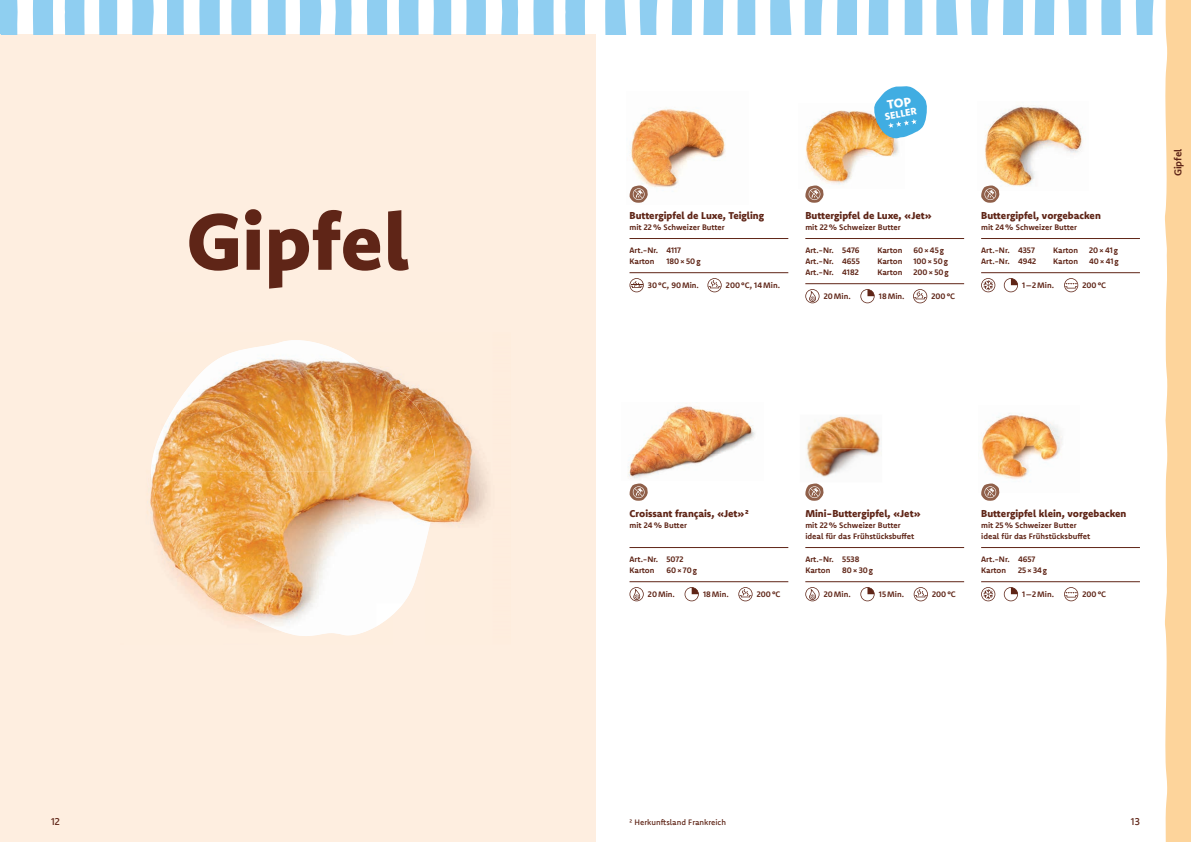
<style>
.page{position:relative;width:1191px;height:842px;background:#fff}
.page>*{position:absolute;margin:0;border:0;box-sizing:border-box;transform-origin:0 0}
.t1{font:800 80px "Komet";color:#5f2517}
.t2{font:800 10px "Komet";color:#5f2517}
.t3{font:700 10px "Komet";color:#5f2517}
.t4{font:500 10px "Komet";color:#5f2517}
.t5{font:800 9.8px "Komet";color:#fff}
.t6{font:700 8px/11px "Komet";color:#5f2517}
.t7{font:500 8px "Komet";color:#5f2517}
</style>
<div class="page">
<img style="left:806px;top:110px;width:93px;height:75px">
<img style="left:985px;top:105px;width:98px;height:81px">
<img style="left:630px;top:107px;width:96px;height:81px">
<img style="left:981px;top:413px;width:82px;height:80px">
<img style="left:806px;top:416px;width:76px;height:61px">
<img style="left:628px;top:403px;width:127px;height:76px">
<svg style="left:629px;top:185px;width:19px;height:18px"></svg>
<svg style="left:805px;top:185px;width:18px;height:18px"></svg>
<svg style="left:981px;top:185px;width:18px;height:18px"></svg>
<svg style="left:805px;top:483px;width:18px;height:18px"></svg>
<svg style="left:981px;top:483px;width:18px;height:18px"></svg>
<svg style="left:629px;top:483px;width:19px;height:18px"></svg>
<hr style="left:805px;top:238px;width:159px;height:1px;background:#5f2517">
<hr style="left:805px;top:283px;width:159px;height:1px;background:#5f2517">
<hr style="left:629px;top:238px;width:159px;height:1px;background:#5f2517">
<hr style="left:629px;top:272px;width:159px;height:1px;background:#5f2517">
<hr style="left:981px;top:547px;width:159px;height:1px;background:#5f2517">
<hr style="left:981px;top:581px;width:159px;height:1px;background:#5f2517">
<svg style="left:860px;top:289px;width:14px;height:14px"></svg>
<svg style="left:1003px;top:587px;width:15px;height:14px"></svg>
<svg style="left:913px;top:289px;width:14px;height:14px"></svg>
<svg style="left:1064px;top:587px;width:14px;height:14px"></svg>
<svg style="left:805px;top:289px;width:14px;height:14px"></svg>
<svg style="left:981px;top:587px;width:14px;height:14px"></svg>
<svg style="left:707px;top:278px;width:14px;height:14px"></svg>
<svg style="left:629px;top:278px;width:14px;height:14px"></svg>
<hr style="left:981px;top:238px;width:159px;height:1px;background:#5f2517">
<hr style="left:981px;top:272px;width:159px;height:1px;background:#5f2517">
<hr style="left:629px;top:547px;width:159px;height:1px;background:#5f2517">
<hr style="left:629px;top:581px;width:159px;height:1px;background:#5f2517">
<hr style="left:805px;top:547px;width:159px;height:1px;background:#5f2517">
<hr style="left:805px;top:581px;width:159px;height:1px;background:#5f2517">
<svg style="left:1003px;top:278px;width:15px;height:14px"></svg>
<svg style="left:1064px;top:278px;width:14px;height:14px"></svg>
<svg style="left:860px;top:587px;width:14px;height:14px"></svg>
<svg style="left:684px;top:587px;width:15px;height:14px"></svg>
<svg style="left:913px;top:587px;width:15px;height:14px"></svg>
<svg style="left:738px;top:587px;width:14px;height:14px"></svg>
<svg style="left:805px;top:587px;width:14px;height:14px"></svg>
<svg style="left:629px;top:587px;width:14px;height:14px"></svg>
<svg style="left:981px;top:278px;width:14px;height:14px"></svg>
<div style="left:0;top:34px;width:595px;height:808px;background:#feeee0"></div>
<svg style="left:190px;top:397px;width:153px;height:74px;background:#e9a855"></svg>
<img style="left:181px;top:397px;width:43px;height:4px">
<img style="left:376px;top:368px;width:14px;height:5px">
<img style="left:166px;top:401px;width:24px;height:182px">
<img style="left:441px;top:403px;width:27px;height:33px">
<img style="left:441px;top:436px;width:47px;height:88px">
<img style="left:198px;top:603px;width:23px;height:14px">
<img style="left:181px;top:340px;width:163px;height:57px">
<img style="left:343px;top:353px;width:33px;height:282px">
<img style="left:150px;top:398px;width:31px;height:163px">
<img style="left:376px;top:373px;width:65px;height:230px">
<img style="left:181px;top:471px;width:163px;height:132px">
<img style="left:221px;top:603px;width:123px;height:33px">
<img style="left:376px;top:603px;width:27px;height:24px">
<svg style="left:367px;top:0;width:21px;height:34px"></svg>
<svg style="left:335px;top:0;width:17px;height:34px"></svg>
<svg style="left:565px;top:0;width:20px;height:34px"></svg>
<svg style="left:501px;top:0;width:17px;height:34px"></svg>
<svg style="left:33px;top:0;width:21px;height:34px"></svg>
<svg style="left:466px;top:0;width:20px;height:34px"></svg>
<svg style="left:533px;top:0;width:21px;height:34px"></svg>
<svg style="left:433px;top:0;width:19px;height:34px"></svg>
<svg style="left:399px;top:0;width:20px;height:34px"></svg>
<svg style="left:132px;top:0;width:22px;height:34px"></svg>
<svg style="left:11px;top:0;width:7px;height:34px"></svg>
<svg style="left:65px;top:0;width:20px;height:34px"></svg>
<svg style="left:300px;top:0;width:22px;height:34px"></svg>
<svg style="left:99px;top:0;width:19px;height:34px"></svg>
<svg style="left:267px;top:0;width:19px;height:34px"></svg>
<svg style="left:231px;top:0;width:21px;height:34px"></svg>
<svg style="left:199px;top:0;width:21px;height:34px"></svg>
<svg style="left:167px;top:0;width:17px;height:34px"></svg>
<svg style="left:1003px;top:0;width:21px;height:34px"></svg>
<svg style="left:970px;top:0;width:19px;height:34px"></svg>
<svg style="left:1135px;top:0;width:19px;height:34px"></svg>
<svg style="left:671px;top:0;width:21px;height:34px"></svg>
<svg style="left:1101px;top:0;width:20px;height:34px"></svg>
<svg style="left:1068px;top:0;width:19px;height:34px"></svg>
<svg style="left:1034px;top:0;width:21px;height:34px"></svg>
<svg style="left:770px;top:0;width:22px;height:34px"></svg>
<svg style="left:605px;top:0;width:22px;height:34px"></svg>
<svg style="left:639px;top:0;width:19px;height:34px"></svg>
<svg style="left:703px;top:0;width:21px;height:34px"></svg>
<svg style="left:936px;top:0;width:22px;height:34px"></svg>
<svg style="left:737px;top:0;width:19px;height:34px"></svg>
<svg style="left:904px;top:0;width:19px;height:34px"></svg>
<svg style="left:868px;top:0;width:21px;height:34px"></svg>
<svg style="left:836px;top:0;width:21px;height:34px"></svg>
<svg style="left:804px;top:0;width:19px;height:34px"></svg>
<div style="left:0;top:0;width:11px;height:34px;background:#8fcff0"></div>
<div style="left:1165px;top:0;width:26px;height:842px;background:#fdd49b"></div>
<svg style="left:872px;top:86px;width:55px;height:53px"></svg>
<h1 class="t1" style="left:186px;top:190px;width:225px">Gipfel</h1>
<p class="t5" style="left:884px;top:110px;width:34px;rotate:-9deg">SELLER</p>
<p class="t2" style="left:629px;top:209px;width:136px">Buttergipfel de Luxe, Teigling</p>
<p class="t6" style="left:629px;top:221px;width:97px">mit 22 % Schweizer Butter</p>
<p class="t6" style="left:629px;top:244px;width:53px">Art.-Nr. 4117<br>Karton</p>
<p class="t6" style="left:666px;top:255px;width:36px">180×50 g</p>
<p class="t6" style="left:648px;top:280px;width:53px">30 °C, 90 Min.</p>
<p class="t6" style="left:726px;top:280px;width:56px">200 °C, 14 Min.</p>
<p class="t2" style="left:805px;top:209px;width:128px">Buttergipfel de Luxe, «Jet»</p>
<p class="t6" style="left:805px;top:221px;width:97px">mit 22 % Schweizer Butter</p>
<p class="t6" style="left:805px;top:244px;width:56px">Art.-Nr. 5476</p>
<p class="t6" style="left:877px;top:244px;width:27px">Karton</p>
<p class="t6" style="left:913px;top:244px;width:32px">60 × 45 g</p>
<p class="t6" style="left:805px;top:255px;width:56px">Art.-Nr. 4655</p>
<p class="t6" style="left:877px;top:255px;width:27px">Karton</p>
<p class="t6" style="left:913px;top:255px;width:36px">100 × 50 g</p>
<p class="t6" style="left:805px;top:266px;width:55px">Art.-Nr. 4182</p>
<p class="t6" style="left:877px;top:266px;width:27px">Karton</p>
<p class="t6" style="left:913px;top:266px;width:37px">200 × 50 g</p>
<p class="t6" style="left:823px;top:291px;width:28px">20 Min.</p>
<p class="t6" style="left:879px;top:291px;width:27px">18 Min.</p>
<p class="t6" style="left:931px;top:291px;width:25px">200 °C</p>
<p class="t2" style="left:981px;top:209px;width:121px">Buttergipfel, vorgebacken</p>
<p class="t6" style="left:981px;top:221px;width:97px">mit 24 % Schweizer Butter</p>
<p class="t6" style="left:981px;top:244px;width:55px">Art.-Nr. 4357</p>
<p class="t6" style="left:1053px;top:244px;width:27px">Karton</p>
<p class="t6" style="left:1089px;top:244px;width:30px">20 × 41 g</p>
<p class="t6" style="left:981px;top:255px;width:57px">Art.-Nr. 4942</p>
<p class="t6" style="left:1053px;top:255px;width:27px">Karton</p>
<p class="t6" style="left:1089px;top:255px;width:31px">40 × 41 g</p>
<p class="t6" style="left:1022px;top:280px;width:33px">1 – 2 Min.</p>
<p class="t6" style="left:1082px;top:280px;width:25px">200 °C</p>
<p class="t3" style="left:1171px;top:176px;width:29px;rotate:-90deg">Gipfel</p>
<p class="t2" style="left:629px;top:507px;width:121px">Croissant français, «Jet»2</p>
<p class="t6" style="left:629px;top:519px;width:59px">mit 24 % Butter</p>
<p class="t6" style="left:629px;top:553px;width:55px">Art.-Nr. 5072<br>Karton</p>
<p class="t6" style="left:666px;top:564px;width:32px">60 × 70 g</p>
<p class="t2" style="left:805px;top:507px;width:117px">Mini-Buttergipfel, «Jet»</p>
<p class="t6" style="left:805px;top:519px;width:111px">mit 22 % Schweizer Butter ideal für das Frühstücksbuffet</p>
<p class="t6" style="left:805px;top:553px;width:56px">Art.-Nr. 5538<br>Karton</p>
<p class="t6" style="left:842px;top:564px;width:32px">80 × 30 g</p>
<p class="t2" style="left:981px;top:507px;width:147px">Buttergipfel klein, vorgebacken</p>
<p class="t6" style="left:981px;top:519px;width:111px">mit 25 % Schweizer Butter ideal für das Frühstücksbuffet</p>
<p class="t6" style="left:981px;top:553px;width:56px">Art.-Nr. 4657<br>Karton</p>
<p class="t6" style="left:1018px;top:564px;width:31px">25 × 34 g</p>
<p class="t6" style="left:648px;top:589px;width:28px">20 Min.</p>
<p class="t6" style="left:703px;top:589px;width:27px">18 Min.</p>
<p class="t6" style="left:757px;top:589px;width:25px">200 °C</p>
<p class="t6" style="left:823px;top:589px;width:28px">20 Min.</p>
<p class="t6" style="left:879px;top:589px;width:27px">15 Min.</p>
<p class="t6" style="left:932px;top:589px;width:25px">200 °C</p>
<p class="t6" style="left:1022px;top:589px;width:33px">1 – 2 Min.</p>
<p class="t6" style="left:1082px;top:589px;width:25px">200 °C</p>
<p class="t4" style="left:51px;top:815px;width:10px">12</p>
<p class="t4" style="left:1130px;top:815px;width:11px">13</p>
<p class="t7" style="left:629px;top:817px;width:98px">2 Herkunftsland Frankreich</p>
</div>
